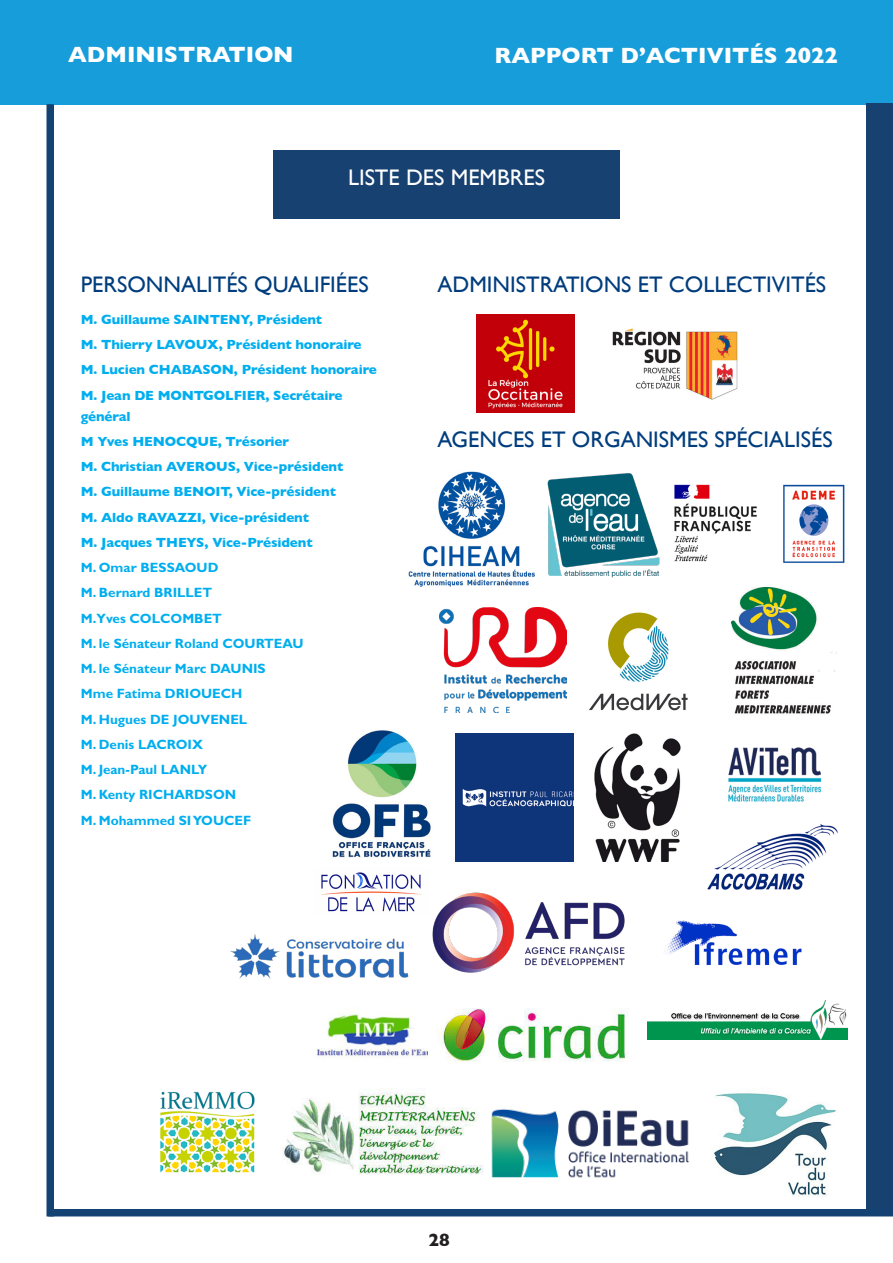
<style>
.page{position:relative;width:893px;height:1263px;background:#fff}
.page>*{position:absolute;margin:0;border:0;box-sizing:border-box;transform-origin:0 0}
.t1{font:22.5px "Gill Sans";color:#013d7d}
.t2{font:700 22.5px "Gill Sans";color:#fff}
.t3{font:22.5px "Gill Sans";color:#fff}
.t4{font:700 18px "Gill Sans";color:#231f20}
.t5{font:700 13.5px/21px "Gill Sans";letter-spacing:-.01em;color:#00aeef}
.t6{font:700 13.5px "Gill Sans Std";color:#00aeef}
</style>
<div class="page">
<div style="left:0;top:0;width:893px;height:105px;background:#179dd9"></div>
<div style="left:273px;top:151px;width:347px;height:68px;background:#164171"></div>
<div style="left:48px;top:1209px;width:845px;height:7px;background:#134273"></div>
<div style="left:866px;top:104px;width:27px;height:1105px;background:#164171"></div>
<img style="left:713px;top:1092px;width:123px;height:105px">
<img style="left:728px;top:747px;width:93px;height:55px">
<img style="left:547px;top:473px;width:113px;height:105px">
<img style="left:455px;top:733px;width:119px;height:128px">
<img style="left:439px;top:608px;width:128px;height:105px">
<img style="left:476px;top:315px;width:99px;height:98px">
<img style="left:594px;top:733px;width:87px;height:128px">
<img style="left:317px;top:975px;width:111px;height:83px">
<img style="left:408px;top:471px;width:127px;height:116px">
<img style="left:589px;top:612px;width:99px;height:99px">
<img style="left:437px;top:1008px;width:192px;height:54px">
<div style="left:46px;top:104px;width:8px;height:1112px;background:#134273"></div>
<img style="left:282px;top:1088px;width:201px;height:87px">
<img style="left:674px;top:484px;width:171px;height:79px">
<img style="left:731px;top:587px;width:106px;height:127px">
<img style="left:491px;top:1109px;width:198px;height:69px">
<img style="left:432px;top:892px;width:193px;height:81px">
<img style="left:230px;top:934px;width:178px;height:45px">
<img style="left:665px;top:920px;width:137px;height:45px">
<img style="left:647px;top:1000px;width:201px;height:39px">
<img style="left:612px;top:328px;width:126px;height:72px">
<img style="left:707px;top:823px;width:131px;height:67px">
<img style="left:321px;top:872px;width:100px;height:40px">
<img style="left:160px;top:1091px;width:95px;height:82px">
<img style="left:332px;top:730px;width:99px;height:127px">
<h1 class="t2" style="left:68px;top:37px;width:227px">ADMINISTRATION</h1>
<h1 class="t2" style="left:494px;top:38px;width:345px">RAPPORT D’ACTIVITÉS 2022</h1>
<p class="t3" style="left:348px;top:164px;width:198px">LISTE DES MEMBRES</p>
<p class="t1" style="left:81px;top:271px;width:289px">PERSONNALITÉS QUALIFIÉES</p>
<p class="t1" style="left:437px;top:271px;width:390px">ADMINISTRATIONS ET COLLECTIVITÉS</p>
<p class="t5" style="left:81px;top:308px;width:243px">M. Guillaume SAINTENY, Président</p>
<p class="t5" style="left:81px;top:334px;width:282px">M. Thierry LAVOUX, Président honoraire</p>
<p class="t5" style="left:81px;top:359px;width:297px">M. Lucien CHABASON, Président honoraire</p>
<p class="t5" style="left:81px;top:384px;width:263px">M. Jean DE MONTGOLFIER, Secrétaire général</p>
<p class="t5" style="left:81px;top:430px;width:210px">M Yves HENOCQUE, Trésorier</p>
<p class="t5" style="left:81px;top:456px;width:264px">M. Christian AVEROUS, Vice-président</p>
<p class="t5" style="left:81px;top:481px;width:257px">M. Guillaume BENOIT, Vice-président</p>
<p class="t5" style="left:81px;top:506px;width:230px">M. Aldo RAVAZZI, Vice-président</p>
<p class="t5" style="left:81px;top:531px;width:233px">M. Jacques THEYS, Vice-Président</p>
<p class="t6" style="left:81px;top:560px;width:139px">M. Omar BESSAOUD</p>
<p class="t6" style="left:81px;top:585px;width:133px">M. Bernard BRILLET</p>
<p class="t6" style="left:81px;top:610px;width:143px">M.Yves COLCOMBET</p>
<p class="t6" style="left:81px;top:635px;width:224px">M. le Sénateur Roland COURTEAU</p>
<p class="t6" style="left:81px;top:661px;width:186px">M. le Sénateur Marc DAUNIS</p>
<p class="t6" style="left:81px;top:686px;width:163px">Mme Fatima DRIOUECH</p>
<p class="t6" style="left:81px;top:711px;width:168px">M. Hugues DE JOUVENEL</p>
<p class="t6" style="left:81px;top:736px;width:124px">M. Denis LACROIX</p>
<p class="t6" style="left:81px;top:762px;width:128px">M. Jean-Paul LANLY</p>
<p class="t6" style="left:81px;top:787px;width:157px">M. Kenty RICHARDSON</p>
<p class="t6" style="left:81px;top:812px;width:172px">M. Mohammed SI YOUCEF</p>
<p class="t1" style="left:437px;top:426px;width:397px">AGENCES ET ORGANISMES SPÉCIALISÉS</p>
<h2 class="t4" style="left:428px;top:1225px;width:23px">28</h2>
</div>
